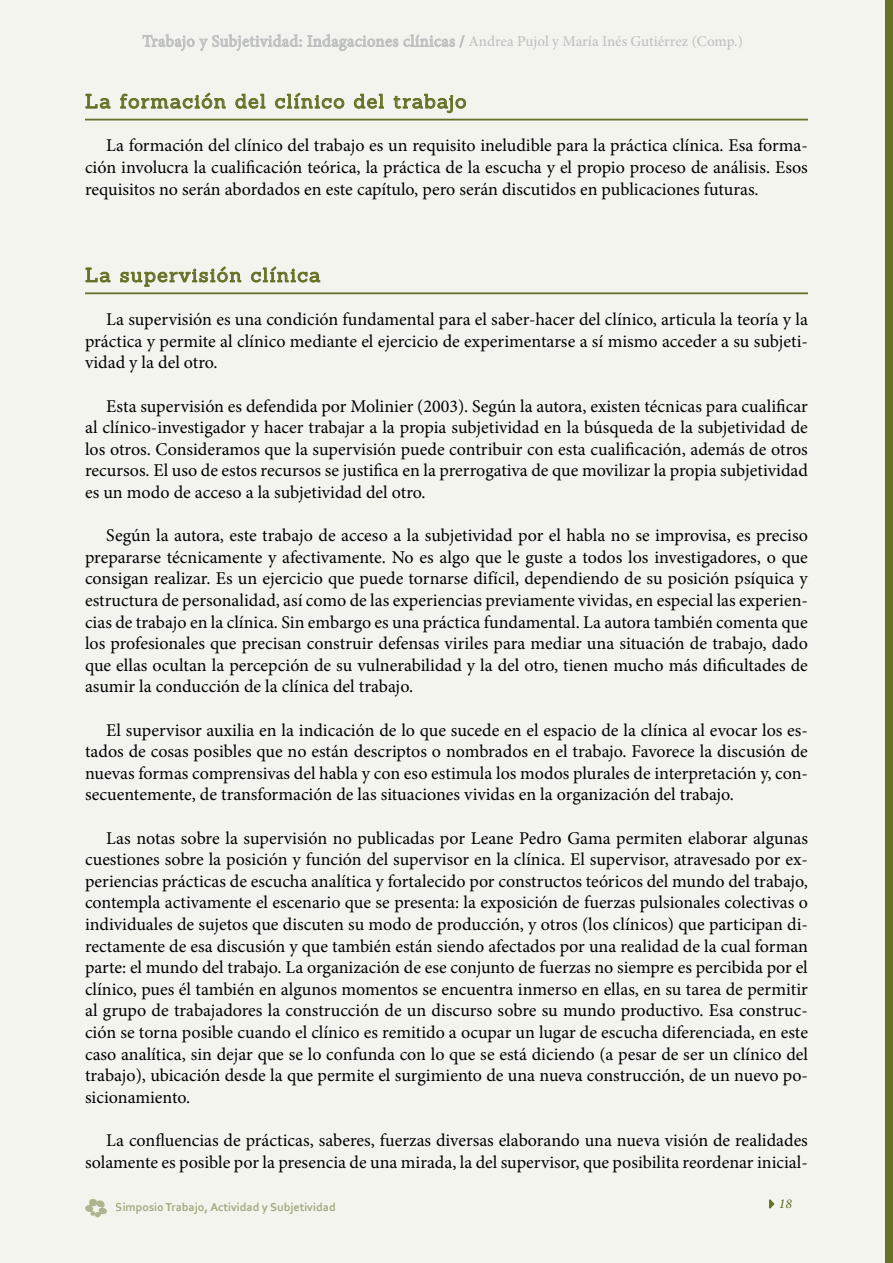
<style>
.page{position:relative;width:893px;height:1263px;background:#f3f4ee}
.page>*{position:absolute;margin:0;border:0;box-sizing:border-box;transform-origin:0 0}
.t1{font:19.5px "Sanchez";letter-spacing:.07em;color:#667026}
.t2{font:18px/21.6px "Minion Pro";color:#000;text-align:justify}
.t3{font:italic 500 13.5px "Minion Pro";color:#667026}
.t4{font:700 12px "Corbel";color:#667026}
</style>
<div class="page">
<svg style="left:142px;top:34px;width:323px;height:17px"></svg>
<svg style="left:769px;top:1199px;width:6px;height:10px"></svg>
<div style="left:885px;top:0;width:8px;height:1263px;background:#667026"></div>
<svg style="left:85px;top:1199px;width:22px;height:19px"></svg>
<hr style="left:85px;top:119px;width:723px;height:1px;background:#667026">
<hr style="left:85px;top:292px;width:723px;height:2px;background:#667026">
<svg style="left:85px;top:94px;width:26px;height:15px"></svg>
<svg style="left:120px;top:92px;width:106px;height:17px"></svg>
<svg style="left:235px;top:94px;width:31px;height:15px"></svg>
<svg style="left:275px;top:92px;width:69px;height:17px"></svg>
<svg style="left:354px;top:94px;width:30px;height:15px"></svg>
<svg style="left:393px;top:94px;width:73px;height:19px"></svg>
<svg style="left:85px;top:267px;width:26px;height:16px"></svg>
<svg style="left:120px;top:266px;width:122px;height:21px"></svg>
<svg style="left:251px;top:266px;width:69px;height:17px"></svg>
<p class="t1" style="left:85px;top:89px;width:383px">La formación del clínico del trabajo</p>
<p class="t2" style="left:85px;top:135px;width:724px;text-indent:21px">La formación del clínico del trabajo es un requisito ineludible para la práctica clínica. Esa forma&shy;ción involucra la cualificación teórica, la práctica de la escucha y el propio proceso de análisis. Esos requisitos no serán abordados en este capítulo, pero serán discutidos en publicaciones futuras.</p>
<p class="t1" style="left:85px;top:262px;width:237px">La supervisión clínica</p>
<p class="t2" style="left:85px;top:309px;width:724px;text-indent:21px">La supervisión es una condición fundamental para el saber-hacer del clínico, articula la teoría y la práctica y permite al clínico mediante el ejercicio de experimentarse a sí mismo acceder a su subjeti&shy;vidad y la del otro.</p>
<p class="t2" style="left:85px;top:395px;width:724px;text-indent:21px">Esta supervisión es defendida por Molinier (2003). Según la autora, existen técnicas para cualificar al clínico-investigador y hacer trabajar a la propia subjetividad en la búsqueda de la subjetividad de los otros. Consideramos que la supervisión puede contribuir con esta cualificación, además de otros recursos. El uso de estos recursos se justifica en la prerrogativa de que movilizar la propia subjetividad es un modo de acceso a la subjetividad del otro.</p>
<p class="t2" style="left:85px;top:525px;width:724px;text-indent:21px">Según la autora, este trabajo de acceso a la subjetividad por el habla no se improvisa, es preciso prepararse técnicamente y afectivamente. No es algo que le guste a todos los investigadores, o que consigan realizar. Es un ejercicio que puede tornarse difícil, dependiendo de su posición psíquica y estructura de personalidad, así como de las experiencias previamente vividas, en especial las experien&shy;cias de trabajo en la clínica. Sin embargo es una práctica fundamental. La autora también comenta que los profesionales que precisan construir defensas viriles para mediar una situación de trabajo, dado que ellas ocultan la percepción de su vulnerabilidad y la del otro, tienen mucho más dificultades de asumir la conducción de la clínica del trabajo.</p>
<p class="t2" style="left:85px;top:719px;width:724px;text-indent:21px">El supervisor auxilia en la indicación de lo que sucede en el espacio de la clínica al evocar los es&shy;tados de cosas posibles que no están descriptos o nombrados en el trabajo. Favorece la discusión de nuevas formas comprensivas del habla y con eso estimula los modos plurales de interpretación y, con&shy;secuentemente, de transformación de las situaciones vividas en la organización del trabajo.</p>
<p class="t2" style="left:85px;top:827px;width:724px;text-indent:21px">Las notas sobre la supervisión no publicadas por Leane Pedro Gama permiten elaborar algunas cuestiones sobre la posición y función del supervisor en la clínica. El supervisor, atravesado por ex&shy;periencias prácticas de escucha analítica y fortalecido por constructos teóricos del mundo del trabajo, contempla activamente el escenario que se presenta: la exposición de fuerzas pulsionales colectivas o individuales de sujetos que discuten su modo de producción, y otros (los clínicos) que participan di&shy;rectamente de esa discusión y que también están siendo afectados por una realidad de la cual forman parte: el mundo del trabajo. La organización de ese conjunto de fuerzas no siempre es percibida por el clínico, pues él también en algunos momentos se encuentra inmerso en ellas, en su tarea de permitir al grupo de trabajadores la construcción de un discurso sobre su mundo productivo. Esa construc&shy;ción se torna posible cuando el clínico es remitido a ocupar un lugar de escucha diferenciada, en este caso analítica, sin dejar que se lo confunda con lo que se está diciendo (a pesar de ser un clínico del trabajo), ubicación desde la que permite el surgimiento de una nueva construcción, de un nuevo po&shy;sicionamiento.</p>
<p class="t2" style="left:85px;top:1129px;width:724px;text-align:right">La confluencias de prácticas, saberes, fuerzas diversas elaborando una nueva visión de realidades solamente es posible por la presencia de una mirada, la del supervisor, que posibilita reordenar inicial-</p>
<p class="t4" style="left:116px;top:1199px;width:222px">Simposio Trabajo, Actividad y Subjetividad</p>
<p class="t3" style="left:779px;top:1195px;width:15px">18</p>
</div>
